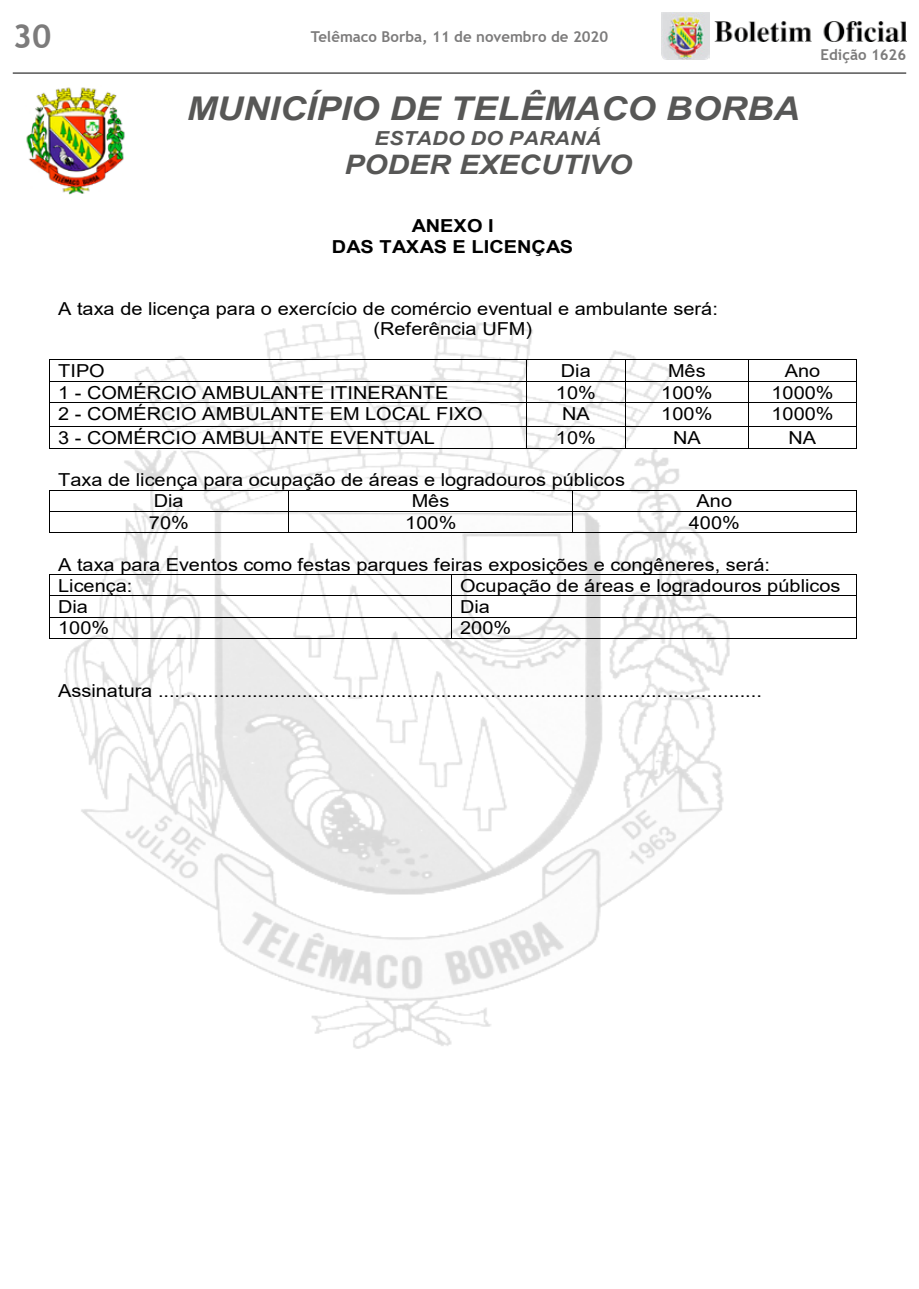
<style>
.page{position:relative;width:919px;height:1289px;background:#fff}
.page>*{position:absolute;margin:0;border:0;box-sizing:border-box;transform-origin:0 0}
.t1{font:700 33px "Trebuchet MS";color:#7c7b7b}
.t2{font:italic 700 32.7px "Arial";color:#575756;scale:1.12 1}
.t3{font:italic 700 26.85px "Arial";color:#575756;scale:1.12 1}
.t4{font:italic 700 19.35px "Arial";color:#575756;scale:1.12 1}
.t5{font:17.85px/20.5px "Arial";color:#000;scale:1.12 1}
.t6{font:700 17.85px/20.5px "Arial";color:#000;text-align:center;scale:1.12 1}
.t7{font:700 15px "Trebuchet MS";color:#7c7b7b}
</style>
<div class="page">
<img style="left:662px;top:13px;width:47px;height:47px">
<img style="left:714px;top:21px;width:192px;height:21px">
<hr style="left:13px;top:73px;width:893px;height:1px;background:#000">
<img style="left:26px;top:87px;width:99px;height:108px">
<img style="left:50px;top:320px;width:734px;height:729px">
<hr style="left:50px;top:359px;width:476px;height:1px;background:#000">
<hr style="left:527px;top:359px;width:98px;height:1px;background:#000">
<hr style="left:625px;top:359px;width:123px;height:1px;background:#000">
<hr style="left:748px;top:359px;width:108px;height:1px;background:#000">
<hr style="left:50px;top:381px;width:476px;height:1px;background:#000">
<hr style="left:527px;top:381px;width:98px;height:1px;background:#000">
<hr style="left:625px;top:381px;width:123px;height:1px;background:#000">
<hr style="left:748px;top:381px;width:108px;height:1px;background:#000">
<hr style="left:50px;top:402px;width:476px;height:1px;background:#000">
<hr style="left:527px;top:402px;width:98px;height:1px;background:#000">
<hr style="left:625px;top:402px;width:123px;height:1px;background:#000">
<hr style="left:748px;top:402px;width:108px;height:1px;background:#000">
<hr style="left:50px;top:426px;width:476px;height:1px;background:#000">
<hr style="left:527px;top:426px;width:98px;height:1px;background:#000">
<hr style="left:625px;top:426px;width:123px;height:1px;background:#000">
<hr style="left:748px;top:426px;width:108px;height:1px;background:#000">
<svg style="left:49px;top:359px;width:1px;height:90px"></svg>
<hr style="left:50px;top:448px;width:476px;height:1px;background:#000">
<svg style="left:526px;top:359px;width:1px;height:90px"></svg>
<hr style="left:527px;top:448px;width:98px;height:1px;background:#000">
<svg style="left:625px;top:360px;width:1px;height:88px"></svg>
<hr style="left:625px;top:448px;width:123px;height:1px;background:#000">
<svg style="left:748px;top:360px;width:1px;height:88px"></svg>
<hr style="left:748px;top:448px;width:108px;height:1px;background:#000">
<svg style="left:856px;top:359px;width:1px;height:90px"></svg>
<hr style="left:50px;top:489px;width:238px;height:1px;background:#000">
<hr style="left:289px;top:489px;width:283px;height:1px;background:#000">
<hr style="left:573px;top:489px;width:283px;height:1px;background:#000">
<hr style="left:50px;top:511px;width:238px;height:1px;background:#000">
<hr style="left:289px;top:511px;width:283px;height:1px;background:#000">
<hr style="left:573px;top:511px;width:283px;height:1px;background:#000">
<svg style="left:49px;top:490px;width:1px;height:43px"></svg>
<hr style="left:50px;top:532px;width:238px;height:1px;background:#000">
<svg style="left:288px;top:489px;width:1px;height:44px"></svg>
<hr style="left:289px;top:532px;width:283px;height:1px;background:#000">
<svg style="left:572px;top:489px;width:1px;height:44px"></svg>
<hr style="left:573px;top:532px;width:283px;height:1px;background:#000">
<svg style="left:856px;top:490px;width:1px;height:43px"></svg>
<hr style="left:50px;top:574px;width:400px;height:1px;background:#000">
<hr style="left:451px;top:574px;width:405px;height:1px;background:#000">
<hr style="left:50px;top:595px;width:400px;height:1px;background:#000">
<hr style="left:451px;top:595px;width:405px;height:1px;background:#000">
<hr style="left:50px;top:617px;width:400px;height:1px;background:#000">
<hr style="left:451px;top:617px;width:405px;height:1px;background:#000">
<svg style="left:49px;top:574px;width:1px;height:65px"></svg>
<hr style="left:50px;top:638px;width:400px;height:1px;background:#000">
<svg style="left:450px;top:574px;width:1px;height:65px"></svg>
<hr style="left:451px;top:638px;width:405px;height:1px;background:#000">
<svg style="left:856px;top:574px;width:1px;height:65px"></svg>
<h1 class="t1" style="left:13px;top:16px;width:40px">30</h1>
<p class="t7" style="left:311px;top:27px;width:299px">Telêmaco Borba, 11 de novembro de 2020</p>
<h2 class="t2" style="left:187px;top:86px;width:549px">MUNICÍPIO DE TELÊMACO BORBA</h2>
<p class="t4" style="left:374px;top:125px;width:204px">ESTADO DO PARANÁ</p>
<h3 class="t3" style="left:344px;top:146px;width:258px">PODER EXECUTIVO</h3>
<p class="t6" style="left:332px;top:216px;width:217px">ANEXO I<br>DAS TAXAS E LICENÇAS</p>
<p class="t7" style="left:820px;top:45px;width:87px">Edição 1626</p>
<p class="t5" style="left:373px;top:298px;width:309px;text-indent:-315px">A taxa de licença para o exercício de comércio eventual e ambulante será: (Referência UFM)</p>
<p class="t5" style="left:58px;top:360px;width:43px">TIPO</p>
<p class="t5" style="left:561px;top:360px;width:28px">Dia</p>
<p class="t5" style="left:668px;top:360px;width:35px">Mês</p>
<p class="t5" style="left:784px;top:360px;width:33px">Ano</p>
<p class="t5" style="left:58px;top:382px;width:350px">1 - COMÉRCIO AMBULANTE ITINERANTE</p>
<p class="t5" style="left:556px;top:382px;width:37px">10%</p>
<p class="t5" style="left:661px;top:382px;width:47px">100%</p>
<p class="t5" style="left:771px;top:382px;width:57px">1000%</p>
<p class="t5" style="left:58px;top:403px;width:380px">2 - COMÉRCIO AMBULANTE EM LOCAL FIXO</p>
<p class="t5" style="left:562px;top:403px;width:26px">NA</p>
<p class="t5" style="left:661px;top:403px;width:47px">100%</p>
<p class="t5" style="left:771px;top:403px;width:57px">1000%</p>
<p class="t5" style="left:58px;top:427px;width:338px">3 - COMÉRCIO AMBULANTE EVENTUAL</p>
<p class="t5" style="left:556px;top:427px;width:37px">10%</p>
<p class="t5" style="left:673px;top:427px;width:26px">NA</p>
<p class="t5" style="left:788px;top:427px;width:26px">NA</p>
<p class="t5" style="left:154px;top:469px;width:422px;line-height:21.5px;text-indent:-96px">Taxa de licença para ocupação de áreas e logradouros públicos<br>Dia</p>
<p class="t5" style="left:412px;top:490px;width:35px">Mês</p>
<p class="t5" style="left:696px;top:490px;width:33px">Ano</p>
<p class="t5" style="left:149px;top:512px;width:37px">70%</p>
<p class="t5" style="left:405px;top:512px;width:47px">100%</p>
<p class="t5" style="left:688px;top:512px;width:47px">400%</p>
<p class="t5" style="left:58px;top:553px;width:637px;line-height:21.3px">A taxa para Eventos como festas parques feiras exposições e congêneres, será:<br>Licença:</p>
<p class="t5" style="left:460px;top:575px;width:341px">Ocupação de áreas e logradouros públicos</p>
<p class="t5" style="left:58px;top:596px;width:28px">Dia</p>
<p class="t5" style="left:460px;top:596px;width:28px">Dia</p>
<p class="t5" style="left:58px;top:617px;width:47px">100%</p>
<p class="t5" style="left:460px;top:617px;width:47px">200%</p>
<p class="t5" style="left:58px;top:680px;width:630px">Assinatura .............................................................................................................</p>
</div>
